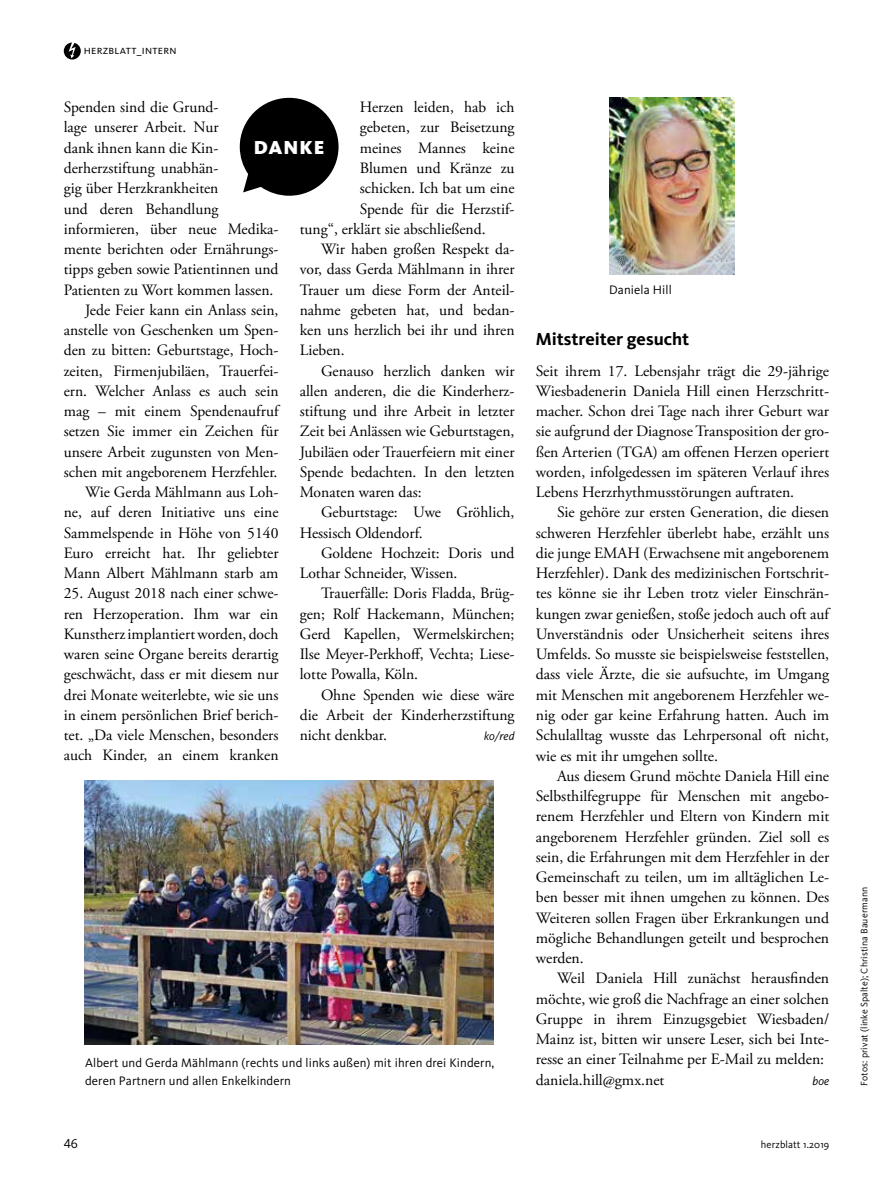
<style>
.page{position:relative;width:893px;height:1191px;background:#fff}
.page>*{position:absolute;margin:0;border:0;box-sizing:border-box;transform-origin:0 0}
.t1{font:900 19.5px "Kievit";letter-spacing:.05em;color:#fff}
.t2{font:700 18px "Kievit";color:#000}
.t3{font:15.75px/20.2px "Adobe Garamond Pro";color:#000;text-align:justify}
.t4{font:13.5px "Kievit Regular SC";color:#000}
.t5{font:12.75px/18px "Kievit";letter-spacing:.01em;color:#000}
.t6{font:12px "Kievit Regular SC";letter-spacing:.02em;color:#000}
.t7{font:italic 12px "Kievit";letter-spacing:.01em;color:#000}
.t8{font:10.5px "Kievit";letter-spacing:.01em;color:#000}
.t9{font:9.75px "Kievit";letter-spacing:.01em;color:#000}
</style>
<div class="page">
<svg style="left:64px;top:43px;width:17px;height:17px"></svg>
<svg style="left:69px;top:42px;width:7px;height:16px"></svg>
<svg style="left:240px;top:98px;width:99px;height:98px"></svg>
<img style="left:85px;top:780px;width:408px;height:264px">
<img style="left:609px;top:98px;width:125px;height:176px">
<p class="t6" style="left:84px;top:43px;width:94px">herzblatt_intern</p>
<p class="t3" style="left:64px;top:98px;width:156px">Spenden sind die Grund-</p>
<p class="t3" style="left:64px;top:118px;width:156px">lage unserer Arbeit. Nur</p>
<p class="t3" style="left:64px;top:138px;width:156px">dank ihnen kann die Kin-</p>
<p class="t3" style="left:64px;top:158px;width:156px">derherzstiftung unabhän-</p>
<p class="t3" style="left:64px;top:179px;width:156px">gig über Herzkrankheiten</p>
<p class="t3" style="left:64px;top:199px;width:156px">und deren Behandlung</p>
<p class="t3" style="left:64px;top:219px;width:216px">informieren, über neue Medika-</p>
<p class="t3" style="left:64px;top:239px;width:216px">mente berichten oder Ernährungs-</p>
<p class="t3" style="left:64px;top:260px;width:216px">tipps geben sowie Patientinnen und</p>
<p class="t3" style="left:64px;top:280px;width:211px">Patienten zu Wort kommen lassen.</p>
<p class="t3" style="left:85px;top:300px;width:195px">Jede Feier kann ein Anlass sein,</p>
<p class="t3" style="left:64px;top:320px;width:216px">anstelle von Geschenken um Spen-</p>
<p class="t3" style="left:64px;top:341px;width:216px">den zu bitten: Geburtstage, Hoch-</p>
<p class="t3" style="left:64px;top:361px;width:216px">zeiten, Firmenjubiläen, Trauerfei-</p>
<p class="t3" style="left:64px;top:381px;width:216px">ern. Welcher Anlass es auch sein</p>
<p class="t3" style="left:64px;top:401px;width:216px">mag – mit einem Spendenaufruf</p>
<p class="t3" style="left:64px;top:422px;width:216px">setzen Sie immer ein Zeichen für</p>
<p class="t3" style="left:64px;top:442px;width:216px">unsere Arbeit zugunsten von Men-</p>
<p class="t3" style="left:64px;top:462px;width:215px">schen mit angeborenem Herzfehler.</p>
<p class="t3" style="left:85px;top:482px;width:195px">Wie Gerda Mählmann aus Loh-</p>
<p class="t3" style="left:64px;top:503px;width:216px">ne, auf deren Initiative uns eine</p>
<p class="t3" style="left:64px;top:523px;width:216px">Sammelspende in Höhe von 5140</p>
<p class="t3" style="left:64px;top:543px;width:216px">Euro erreicht hat. Ihr geliebter</p>
<p class="t3" style="left:64px;top:563px;width:216px">Mann Albert Mählmann starb am</p>
<p class="t3" style="left:64px;top:584px;width:216px">25. August 2018 nach einer schwe&shy;ren Herzoperation. Ihm war ein Kunstherz implantiert worden, doch waren seine Organe bereits derartig geschwächt, dass er mit diesem nur drei Monate weiterlebte, wie sie uns in einem persönlichen Brief berich&shy;tet. „Da viele Menschen, besonders auch Kinder, an einem kranken</p>
<p class="t3" style="left:360px;top:98px;width:156px">Herzen leiden, hab ich</p>
<p class="t3" style="left:360px;top:118px;width:156px">gebeten, zur Beisetzung</p>
<p class="t3" style="left:360px;top:138px;width:156px">meines Mannes keine</p>
<p class="t3" style="left:360px;top:158px;width:156px">Blumen und Kränze zu</p>
<p class="t3" style="left:360px;top:179px;width:156px">schicken. Ich bat um eine</p>
<p class="t3" style="left:360px;top:199px;width:156px">Spende für die Herzstif-</p>
<p class="t3" style="left:300px;top:219px;width:187px">tung“, erklärt sie abschließend.</p>
<p class="t3" style="left:321px;top:239px;width:195px">Wir haben großen Respekt da-</p>
<p class="t3" style="left:300px;top:260px;width:216px">vor, dass Gerda Mählmann in ihrer</p>
<p class="t3" style="left:300px;top:280px;width:216px">Trauer um diese Form der Anteil-</p>
<p class="t3" style="left:300px;top:300px;width:216px">nahme gebeten hat, und bedan-</p>
<p class="t3" style="left:300px;top:320px;width:216px">ken uns herzlich bei ihr und ihren</p>
<p class="t3" style="left:300px;top:341px;width:46px">Lieben.</p>
<p class="t3" style="left:321px;top:361px;width:195px">Genauso herzlich danken wir</p>
<p class="t3" style="left:300px;top:381px;width:216px">allen anderen, die die Kinderherz-</p>
<p class="t3" style="left:300px;top:401px;width:216px">stiftung und ihre Arbeit in letzter</p>
<p class="t3" style="left:300px;top:422px;width:216px">Zeit bei Anlässen wie Geburtstagen,</p>
<p class="t3" style="left:300px;top:442px;width:216px">Jubiläen oder Trauerfeiern mit einer</p>
<p class="t3" style="left:300px;top:462px;width:216px">Spende bedachten. In den letzten</p>
<p class="t3" style="left:300px;top:482px;width:123px">Monaten waren das:</p>
<p class="t3" style="left:321px;top:503px;width:195px">Geburtstage: Uwe Gröhlich,</p>
<p class="t3" style="left:300px;top:523px;width:125px">Hessisch Oldendorf.</p>
<p class="t3" style="left:321px;top:543px;width:195px">Goldene Hochzeit: Doris und</p>
<p class="t3" style="left:300px;top:563px;width:159px">Lothar Schneider, Wissen.</p>
<p class="t3" style="left:321px;top:584px;width:195px">Trauerfälle: Doris Fladda, Brüg-</p>
<p class="t3" style="left:300px;top:604px;width:216px">gen; Rolf Hackemann, München;</p>
<p class="t3" style="left:300px;top:624px;width:216px">Gerd Kapellen, Wermelskirchen;</p>
<p class="t3" style="left:300px;top:644px;width:216px">Ilse Meyer-Perkhoff, Vechta; Liese-</p>
<p class="t3" style="left:300px;top:665px;width:120px">lotte Powalla, Köln.</p>
<p class="t3" style="left:321px;top:685px;width:195px">Ohne Spenden wie diese wäre</p>
<p class="t3" style="left:300px;top:705px;width:216px">die Arbeit der Kinderherzstiftung</p>
<p class="t3" style="left:300px;top:725px;width:89px">nicht denkbar.</p>
<p class="t7" style="left:484px;top:729px;width:32px">ko/red</p>
<p class="t1" style="left:254px;top:135px;width:72px">DANKE</p>
<p class="t5" style="left:85px;top:1053px;width:411px">Albert und Gerda Mählmann (rechts und links außen) mit ihren drei Kindern, deren Partnern und allen Enkelkindern</p>
<p class="t5" style="left:609px;top:281px;width:64px">Daniela Hill</p>
<p class="t2" style="left:536px;top:328px;width:155px">Mitstreiter gesucht</p>
<p class="t3" style="left:536px;top:361px;width:295px">Seit ihrem 17. Lebensjahr trägt die 29-jährige Wiesbadenerin Daniela Hill einen Herzschritt&shy;macher. Schon drei Tage nach ihrer Geburt war sie aufgrund der Diagnose Transposition der gro&shy;ßen Arterien (TGA) am offenen Herzen operiert worden, infolgedessen im späteren Verlauf ihres Lebens Herzrhythmusstörungen auftraten.</p>
<p class="t3" style="left:536px;top:503px;width:295px;text-indent:21px">Sie gehöre zur ersten Generation, die diesen schweren Herzfehler überlebt habe, erzählt uns die junge EMAH (Erwachsene mit angeborenem Herzfehler). Dank des medizinischen Fortschrit&shy;tes könne sie ihr Leben trotz vieler Einschrän&shy;kungen zwar genießen, stoße jedoch auch oft auf Unverständnis oder Unsicherheit seitens ihres Umfelds. So musste sie beispielsweise feststellen, dass viele Ärzte, die sie aufsuchte, im Umgang mit Menschen mit angeborenem Herzfehler we&shy;nig oder gar keine Erfahrung hatten. Auch im Schulalltag wusste das Lehrpersonal oft nicht, wie es mit ihr umgehen sollte.</p>
<p class="t3" style="left:536px;top:766px;width:295px;text-indent:21px">Aus diesem Grund möchte Daniela Hill eine Selbsthilfegruppe für Menschen mit angebo&shy;renem Herzfehler und Eltern von Kindern mit angeborenem Herzfehler gründen. Ziel soll es sein, die Erfahrungen mit dem Herzfehler in der Gemeinschaft zu teilen, um im alltäglichen Le&shy;ben besser mit ihnen umgehen zu können. Des Weiteren sollen Fragen über Erkrankungen und mögliche Behandlungen geteilt und besprochen werden.</p>
<p class="t3" style="left:536px;top:968px;width:295px;text-align:left;text-indent:21px">Weil Daniela Hill zunächst herausfinden möchte, wie groß die Nachfrage an einer solchen Gruppe in ihrem Einzugsgebiet Wiesbaden/ Mainz ist, bitten wir unsere Leser, sich bei Inte&shy;resse an einer Teilnahme per E-Mail zu melden: daniela.hill@gmx.net</p>
<p class="t7" style="left:812px;top:1073px;width:18px">boe</p>
<p class="t4" style="left:64px;top:1136px;width:16px">46</p>
<p class="t8" style="left:761px;top:1139px;width:70px">herzblatt 1.2019</p>
<p class="t9" style="left:859px;top:1085px;width:200px;rotate:-90deg">Fotos: privat (linke Spalte); Christina Bauermann</p>
</div>
